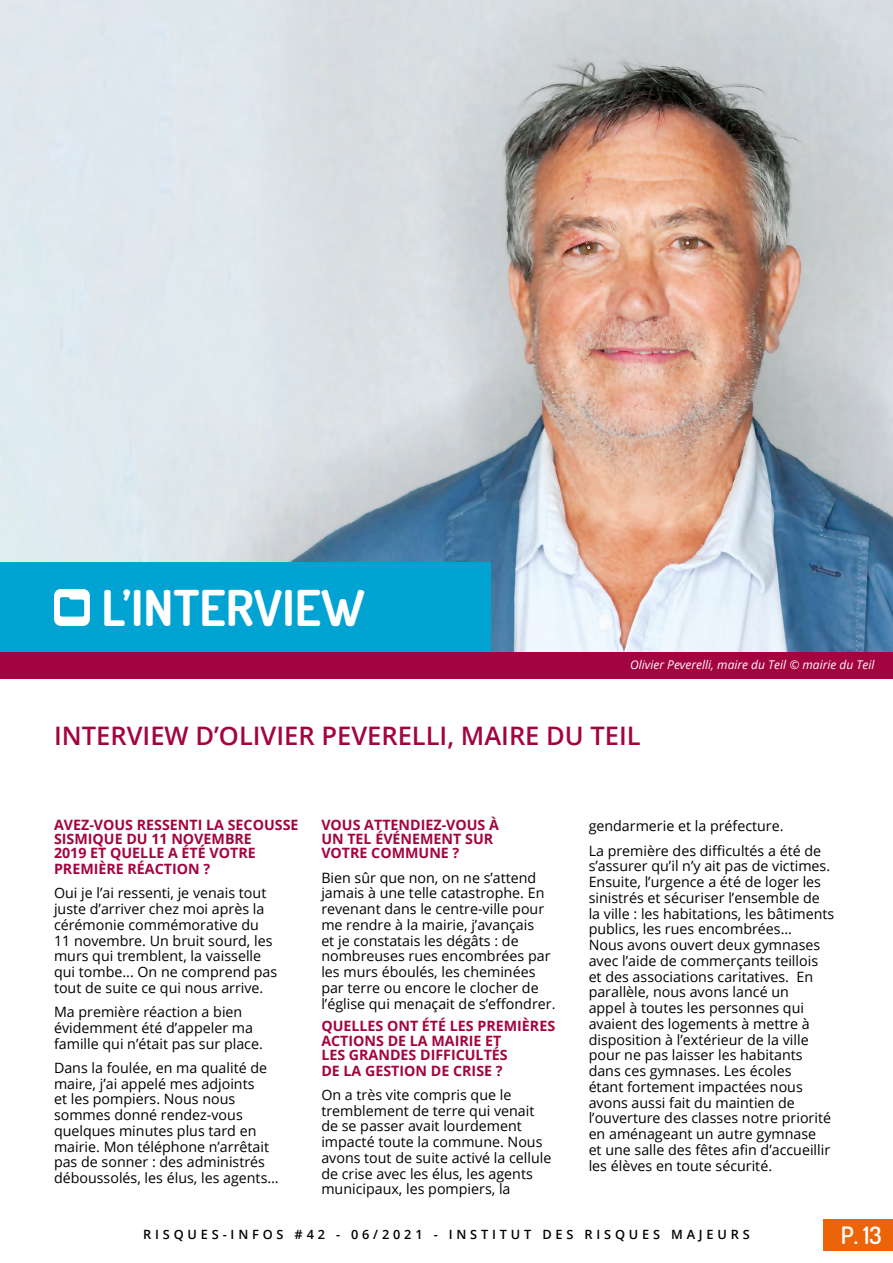
<style>
.page{position:relative;width:893px;height:1263px;background:#fff}
.page>*{position:absolute;margin:0;border:0;box-sizing:border-box;transform-origin:0 0}
.t1{font:700 49.5px "Dosis";color:#fff}
.Grand_titre_violet{font:600 25.5px "Open Sans";color:#a3043f}
.t2{font:600 24px "Dosis";color:#fff}
.Texte_courant{font:14.25px/15.8px "Open Sans";color:#000}
.Texte_courant-2{font:700 14.25px/14.2px "Open Sans";color:#a3043f}
.t3{font:600 12.75px "Open Sans";letter-spacing:.3em;color:#000}
.t4{font:italic 12px "Open Sans";color:#fff}
</style>
<div class="page">
<div style="left:823px;top:1220px;width:70px;height:31px;background:#ec6408"></div>
<div style="left:0;top:616px;width:893px;height:63px;background:#a3043f"></div>
<img style="left:1px;top:0;width:892px;height:651px">
<div style="left:0;top:562px;width:491px;height:89px;background:#00a3d2"></div>
<svg style="left:54px;top:589px;width:36px;height:37px"></svg>
<img style="left:0;top:0;width:1px;height:1263px">
<h1 class="t1" style="left:102px;top:575px;width:265px">L’INTERVIEW</h1>
<p class="t4" style="left:630px;top:656px;width:246px">Olivier Peverelli, maire du Teil © mairie du Teil</p>
<p class="Grand_titre_violet" style="left:54px;top:718px;width:588px">INTERVIEW D’OLIVIER PEVERELLI, MAIRE DU TEIL</p>
<p class="Texte_courant-2" style="left:54px;top:817px;width:246px">AVEZ-VOUS RESSENTI LA SECOUSSE<br>SISMIQUE DU 11 NOVEMBRE<br>2019 ET QUELLE A ÉTÉ VOTRE</p>
<p class="Texte_courant-2" style="left:54px;top:861px;width:158px">PREMIÈRE RÉACTION ?</p>
<p class="Texte_courant" style="left:54px;top:885px;width:225px">Oui je l’ai ressenti, je venais tout juste d’arriver chez moi après la cérémonie commémorative du<br>11 novembre. Un bruit sourd, les murs qui tremblent, la vaisselle qui tombe... On ne comprend pas tout de suite ce qui nous arrive.</p>
<p class="Texte_courant" style="left:54px;top:1004px;width:210px">Ma première réaction a bien évidemment été d’appeler ma famille qui n’était pas sur place.</p>
<p class="Texte_courant" style="left:54px;top:1059px;width:226px">Dans la foulée, en ma qualité de maire, j’ai appelé mes adjoints<br>et les pompiers. Nous nous sommes donné rendez-vous quelques minutes plus tard en mairie. Mon téléphone n’arrêtait pas de sonner : des administrés déboussolés, les élus, les agents…</p>
<p class="Texte_courant-2" style="left:321px;top:817px;width:179px">VOUS ATTENDIEZ-VOUS À<br>UN TEL ÉVÉNEMENT SUR<br>VOTRE COMMUNE ?</p>
<p class="Texte_courant" style="left:321px;top:869px;width:236px">Bien sûr que non, on ne s’attend jamais à une telle catastrophe. En revenant dans le centre-ville pour me rendre à la mairie, j’avançais<br>et je constatais les dégâts : de nombreuses rues encombrées par les murs éboulés, les cheminées par terre ou encore le clocher de l’église qui menaçait de s’effondrer.</p>
<p class="Texte_courant-2" style="left:321px;top:1019px;width:235px">QUELLES ONT ÉTÉ LES PREMIÈRES<br>ACTIONS DE LA MAIRIE ET<br>LES GRANDES DIFFICULTÉS</p>
<p class="Texte_courant-2" style="left:321px;top:1063px;width:183px">DE LA GESTION DE CRISE ?</p>
<p class="Texte_courant" style="left:321px;top:1086px;width:232px">On a très vite compris que le tremblement de terre qui venait de se passer avait lourdement impacté toute la commune. Nous avons tout de suite activé la cellule de crise avec les élus, les agents municipaux, les pompiers, la</p>
<p class="Texte_courant" style="left:589px;top:818px;width:196px">gendarmerie et la préfecture.</p>
<p class="Texte_courant" style="left:589px;top:842px;width:247px">La première des difficultés a été de s’assurer qu’il n’y ait pas de victimes.<br>Ensuite, l’urgence a été de loger les sinistrés et sécuriser l’ensemble de la ville : les habitations, les bâtiments publics, les rues encombrées…<br>Nous avons ouvert deux gymnases avec l’aide de commerçants teillois et des associations caritatives. En parallèle, nous avons lancé un<br>appel à toutes les personnes qui avaient des logements à mettre à disposition à l’extérieur de la ville pour ne pas laisser les habitants dans ces gymnases. Les écoles<br>étant fortement impactées nous avons aussi fait du maintien de l’ouverture des classes notre priorité en aménageant un autre gymnase<br>et une salle des fêtes afin d’accueillir les élèves en toute sécurité.</p>
<p class="t3" style="left:143px;top:1226px;width:608px">RISQUES-INFOS #42 - 06/2021 - INSTITUT DES RISQUES MAJEURS</p>
<h3 class="t2" style="left:841px;top:1220px;width:42px">P. 13</h3>
</div>
